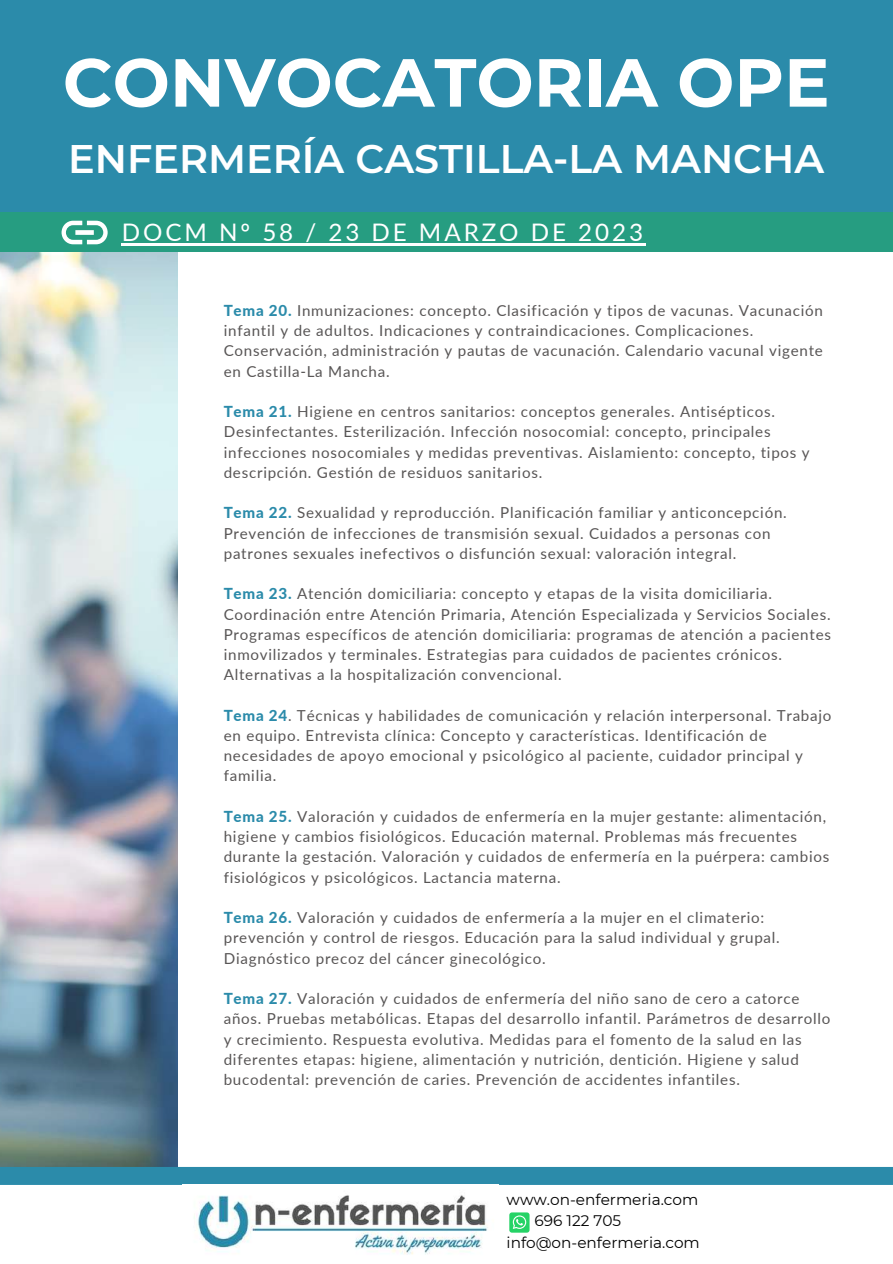
<style>
.page{position:relative;width:893px;height:1264px;background:#fff}
.page>*{position:absolute;margin:0;border:0;box-sizing:border-box;transform-origin:0 0}
.t1{font:700 67.8px "Montserrat";color:#fff}
.t2{font:600 39.75px "Montserrat";color:#fff}
.t3{font:24.15px "Lato";letter-spacing:.12em;color:#fff}
.t4{font:700 21.15px "PT Sans";letter-spacing:.1em;color:#fff}
.t5{font:15.3px "Montserrat";color:#000}
.t6{font:15.15px/20.2px "Lato";letter-spacing:.05em;color:#585555}
.s1{font-weight:800;color:#2b8baa}
</style>
<div class="page">
<img style="left:0;top:252px;width:177px;height:914px">
<div style="left:0;top:0;width:892px;height:232px;background:#2b8baa"></div>
<div style="left:0;top:212px;width:892px;height:40px;background:#269d81"></div>
<div style="left:0;top:1166px;width:892px;height:18px;background:#2b8baa"></div>
<img style="left:194px;top:1195px;width:294px;height:60px">
<div style="left:509px;top:1212px;width:20px;height:20px;background:#25d366;border-radius:3px"></div>
<svg style="left:512px;top:1215px;width:14px;height:13px"></svg>
<hr style="left:122px;top:243px;width:524px;height:3px;background:#fff">
<svg style="left:62px;top:221px;width:46px;height:23px"></svg>
<h1 class="t1" style="left:63px;top:41px;width:768px">CONVOCATORIA OPE</h1>
<h2 class="t2" style="left:68px;top:134px;width:757px">ENFERMERÍA CASTILLA-LA MANCHA</h2>
<h3 class="t4" style="left:74px;top:133px;width:279px">ALEVINES A LA PARRILLA</h3>
<h3 class="t3" style="left:122px;top:217px;width:523px">DOCM Nº 58 / 23 DE MARZO DE 2023</h3>
<p class="t6" style="left:224px;top:300px;width:600px"><span class="s1">Tema 20.</span> Inmunizaciones: concepto. Clasificación y tipos de vacunas. Vacunación infantil y de adultos. Indicaciones y contraindicaciones. Complicaciones.<br>Conservación, administración y pautas de vacunación. Calendario vacunal vigente en Castilla-La Mancha.</p>
<p class="t6" style="left:224px;top:401px;width:587px"><span class="s1">Tema 21.</span> Higiene en centros sanitarios: conceptos generales. Antisépticos.<br>Desinfectantes. Esterilización. Infección nosocomial: concepto, principales infecciones nosocomiales y medidas preventivas. Aislamiento: concepto, tipos y descripción. Gestión de residuos sanitarios.</p>
<p class="t6" style="left:224px;top:502px;width:564px"><span class="s1">Tema 22.</span> Sexualidad y reproducción. Planificación familiar y anticoncepción.<br>Prevención de infecciones de transmisión sexual. Cuidados a personas con patrones sexuales inefectivos o disfunción sexual: valoración integral.</p>
<p class="t6" style="left:224px;top:583px;width:608px"><span class="s1">Tema 23.</span> Atención domiciliaria: concepto y etapas de la visita domiciliaria.<br>Coordinación entre Atención Primaria, Atención Especializada y Servicios Sociales.<br>Programas específicos de atención domiciliaria: programas de atención a pacientes inmovilizados y terminales. Estrategias para cuidados de pacientes crónicos.<br>Alternativas a la hospitalización convencional.</p>
<p class="t6" style="left:224px;top:704px;width:609px"><span class="s1">Tema 24</span>. Técnicas y habilidades de comunicación y relación interpersonal. Trabajo en equipo. Entrevista clínica: Concepto y características. Identificación de necesidades de apoyo emocional y psicológico al paciente, cuidador principal y familia.</p>
<p class="t6" style="left:224px;top:806px;width:607px"><span class="s1">Tema 25.</span> Valoración y cuidados de enfermería en la mujer gestante: alimentación, higiene y cambios fisiológicos. Educación maternal. Problemas más frecuentes durante la gestación. Valoración y cuidados de enfermería en la puérpera: cambios fisiológicos y psicológicos. Lactancia materna.</p>
<p class="t6" style="left:224px;top:907px;width:557px"><span class="s1">Tema 26.</span> Valoración y cuidados de enfermería a la mujer en el climaterio: prevención y control de riesgos. Educación para la salud individual y grupal.<br>Diagnóstico precoz del cáncer ginecológico.</p>
<p class="t6" style="left:224px;top:988px;width:608px"><span class="s1">Tema 27.</span> Valoración y cuidados de enfermería del niño sano de cero a catorce años. Pruebas metabólicas. Etapas del desarrollo infantil. Parámetros de desarrollo y crecimiento. Respuesta evolutiva. Medidas para el fomento de la salud en las diferentes etapas: higiene, alimentación y nutrición, dentición. Higiene y salud bucodental: prevención de caries. Prevención de accidentes infantiles.</p>
<p class="t5" style="left:506px;top:1189px;width:193px">www.on-enfermeria.com</p>
<p class="t5" style="left:534px;top:1211px;width:88px">696 122 705</p>
<p class="t5" style="left:506px;top:1232px;width:195px">info@on-enfermeria.com</p>
</div>
